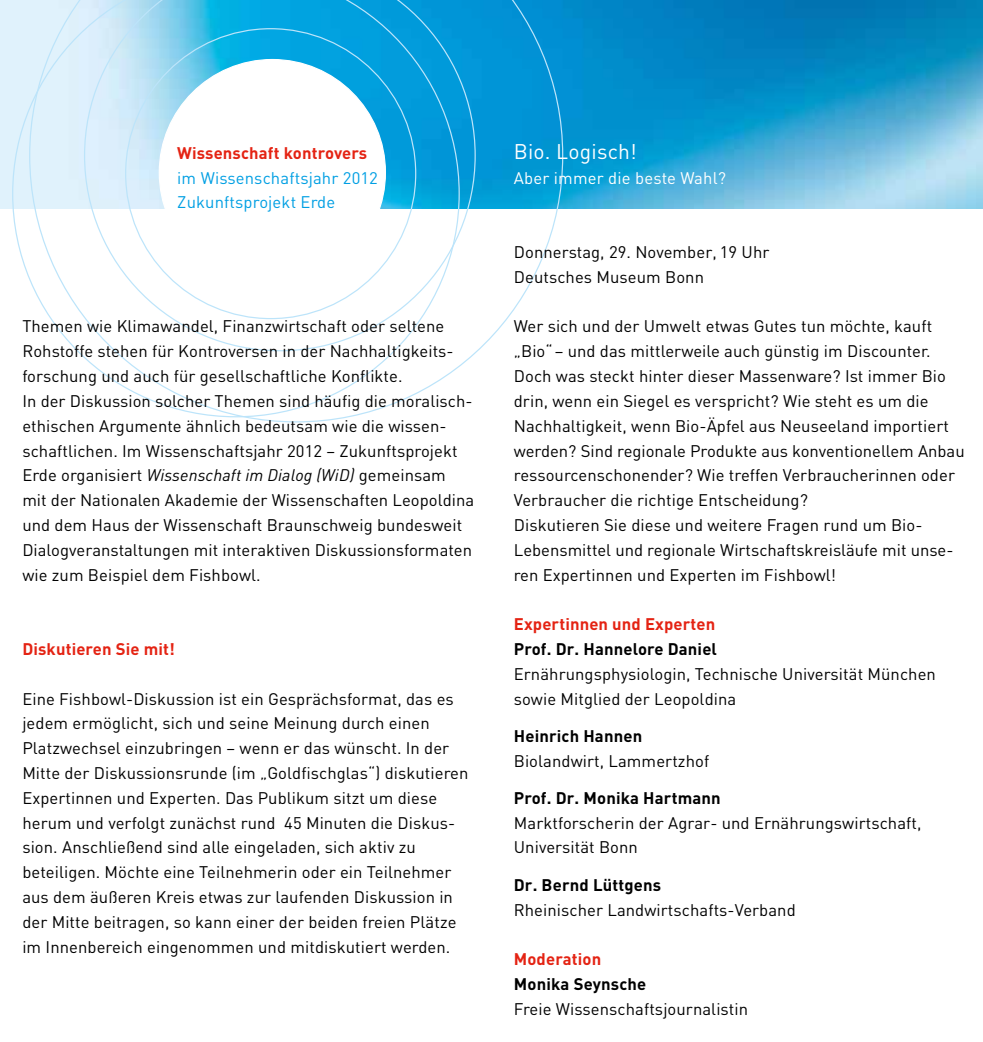
<style>
.page{position:relative;width:983px;height:1042px;background:#fff}
.page>*{position:absolute;margin:0;border:0;box-sizing:border-box;transform-origin:0 0}
.t1{font:21px "DIN";letter-spacing:.01em;color:#fff}
.t2{font:16.62px/24.8px "DIN";letter-spacing:.005em;color:#000}
.t3{font:700 16.62px "DIN";letter-spacing:.01em;color:#000}
.t4{font:700 16.62px "DIN";letter-spacing:.01em;color:#e42313}
.t5{font:16.62px/24.8px "DIN";letter-spacing:.01em;color:#009fe3}
.t6{font:16.62px "DIN";letter-spacing:.01em;color:#fff}
.s1{font-style:italic}
</style>
<div class="page">
<img style="left:0;top:0;width:982px;height:208px">
<svg style="left:12px;top:0;width:17px;height:279px"></svg>
<svg style="left:29px;top:0;width:534px;height:422px"></svg>
<div style="left:159px;top:60px;width:226px;height:225px;background:#fff;border-radius:50%"></div>
<p class="t4" style="left:177px;top:142px;width:191px">Wissenschaft kontrovers</p>
<p class="t5" style="left:177px;top:165px;width:202px">im Wissenschaftsjahr 2012<br>Zukunftsprojekt Erde</p>
<p class="t2" style="left:22px;top:314px;width:453px">Themen wie Klimawandel, Finanzwirtschaft oder seltene Rohstoffe stehen für Kontroversen in der Nachhaltigkeits&shy;forschung und auch für gesellschaftliche Konflikte.<br>In der Diskussion solcher Themen sind häufig die moralisch&shy;ethischen Argumente ähnlich bedeutsam wie die wissen&shy;schaftlichen. Im Wissenschaftsjahr 2012 – Zukunftsprojekt Erde organisiert <span class="s1">Wissenschaft im Dialog (WiD)</span> gemeinsam mit der Nationalen Akademie der Wissenschaften Leopoldina und dem Haus der Wissenschaft Braunschweig bundesweit Dialogveranstaltungen mit interaktiven Diskussionsformaten wie zum Beispiel dem Fishbowl.</p>
<p class="t4" style="left:22px;top:638px;width:154px">Diskutieren Sie mit!</p>
<p class="t2" style="left:22px;top:686px;width:447px">Eine Fishbowl-Diskussion ist ein Gesprächsformat, das es jedem ermöglicht, sich und seine Meinung durch einen Platzwechsel einzubringen – wenn er das wünscht. In der Mitte der Diskussionsrunde (im „Goldfischglas“) diskutieren Expertinnen und Experten. Das Publikum sitzt um diese herum und verfolgt zunächst rund 45 Minuten die Diskus&shy;sion. Anschließend sind alle eingeladen, sich aktiv zu beteiligen. Möchte eine Teilnehmerin oder ein Teilnehmer aus dem äußeren Kreis etwas zur laufenden Diskussion in der Mitte beitragen, so kann einer der beiden freien Plätze im Innenbereich eingenommen und mitdiskutiert werden.</p>
<p class="t1" style="left:513px;top:138px;width:124px">Bio. Logisch!</p>
<p class="t6" style="left:513px;top:167px;width:214px">Aber immer die beste Wahl?</p>
<p class="t2" style="left:513px;top:239px;width:257px">Donnerstag, 29. November, 19 Uhr<br>Deutsches Museum Bonn</p>
<p class="t2" style="left:513px;top:314px;width:452px">Wer sich und der Umwelt etwas Gutes tun möchte, kauft „Bio“ – und das mittlerweile auch günstig im Discounter.<br>Doch was steckt hinter dieser Massenware? Ist immer Bio drin, wenn ein Siegel es verspricht? Wie steht es um die Nachhaltigkeit, wenn Bio-Äpfel aus Neuseeland importiert werden? Sind regionale Produkte aus konventionellem Anbau ressourcenschonender? Wie treffen Verbraucherinnen oder Verbraucher die richtige Entscheidung?<br>Diskutieren Sie diese und weitere Fragen rund um Bio-Lebensmittel und regionale Wirtschaftskreisläufe mit unse&shy;ren Expertinnen und Experten im Fishbowl!</p>
<p class="t4" style="left:513px;top:613px;width:203px">Expertinnen und Experten</p>
<p class="t3" style="left:513px;top:638px;width:205px">Prof. Dr. Hannelore Daniel</p>
<p class="t2" style="left:513px;top:661px;width:423px">Ernährungsphysiologin, Technische Universität München sowie Mitglied der Leopoldina</p>
<p class="t3" style="left:513px;top:725px;width:130px">Heinrich Hannen</p>
<p class="t2" style="left:513px;top:748px;width:197px">Biolandwirt, Lammertzhof</p>
<p class="t3" style="left:513px;top:787px;width:208px">Prof. Dr. Monika Hartmann</p>
<p class="t2" style="left:513px;top:810px;width:409px">Marktforscherin der Agrar- und Ernährungswirtschaft,<br>Universität Bonn</p>
<p class="t3" style="left:513px;top:874px;width:149px">Dr. Bernd Lüttgens</p>
<p class="t2" style="left:513px;top:897px;width:283px">Rheinischer Landwirtschafts-Verband</p>
<p class="t4" style="left:513px;top:948px;width:89px">Moderation</p>
<p class="t3" style="left:513px;top:973px;width:134px">Monika Seynsche</p>
<p class="t2" style="left:513px;top:996px;width:236px">Freie Wissenschaftsjournalistin</p>
</div>
